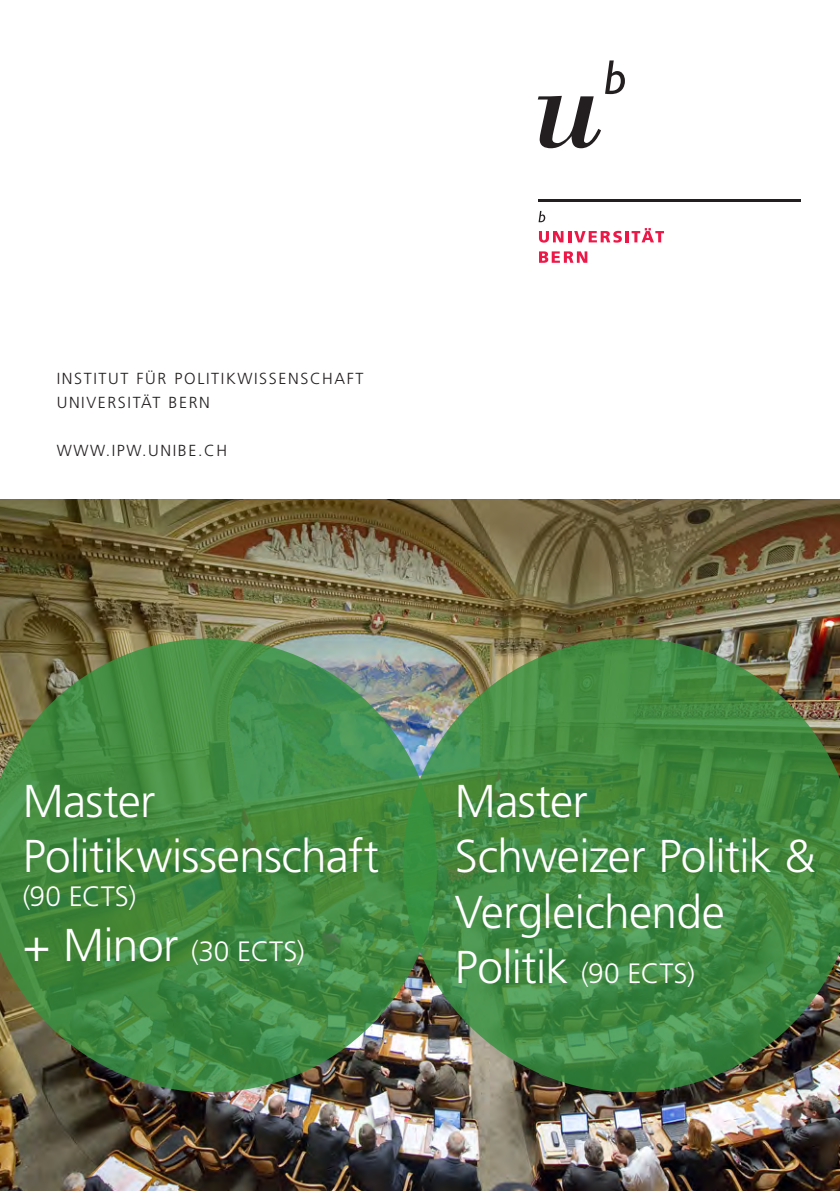
<style>
.page{position:relative;width:840px;height:1191px;background:#fff}
.page>*{position:absolute;margin:0;border:0;box-sizing:border-box;transform-origin:0 0}
.t1{font:300 46px "Frutiger LT Std";letter-spacing:-.015em;color:#fff}
.t2{font:300 28px "Frutiger LT Std";letter-spacing:-.005em;color:#fff}
.Umschlag_Untertitel{font:300 16px "Frutiger LT Std";letter-spacing:.1em;color:#231f20}
.s1{font-size:46px}
</style>
<div class="page">
<img style="left:0;top:499px;width:839px;height:692px">
<svg style="left:537px;top:60px;width:87px;height:88px"></svg>
<hr style="left:537px;top:199px;width:262px;height:3px;background:#231f20">
<svg style="left:538px;top:211px;width:7px;height:11px"></svg>
<svg style="left:539px;top:228px;width:124px;height:15px"></svg>
<svg style="left:539px;top:251px;width:48px;height:12px"></svg>
<svg style="left:0;top:638px;width:403px;height:454px;background:#4a8646"></svg>
<img style="left:403px;top:638px;width:436px;height:454px">
<p class="Umschlag_Untertitel" style="left:57px;top:369px;width:308px">INSTITUT FÜR POLITIKWISSENSCHAFT</p>
<p class="Umschlag_Untertitel" style="left:57px;top:393px;width:154px">UNIVERSITÄT BERN</p>
<p class="Umschlag_Untertitel" style="left:57px;top:441px;width:172px">WWW.IPW.UNIBE.CH</p>
<p class="t1" style="left:23px;top:775px;width:134px">Master</p>
<p class="t1" style="left:23px;top:830px;width:358px">Politikwissenschaft</p>
<p class="t2" style="left:23px;top:880px;width:115px">(90 ECTS)</p>
<p class="t2" style="left:23px;top:935px;width:283px"><span class="s1">+ Minor</span> (30 ECTS)</p>
<p class="t1" style="left:454px;top:775px;width:134px">Master</p>
<p class="t1" style="left:454px;top:830px;width:362px">Schweizer Politik &amp;</p>
<p class="t1" style="left:454px;top:885px;width:271px">Vergleichende</p>
<p class="t2" style="left:454px;top:957px;width:241px"><span class="s1">Politik</span> (90 ECTS)</p>
</div>
